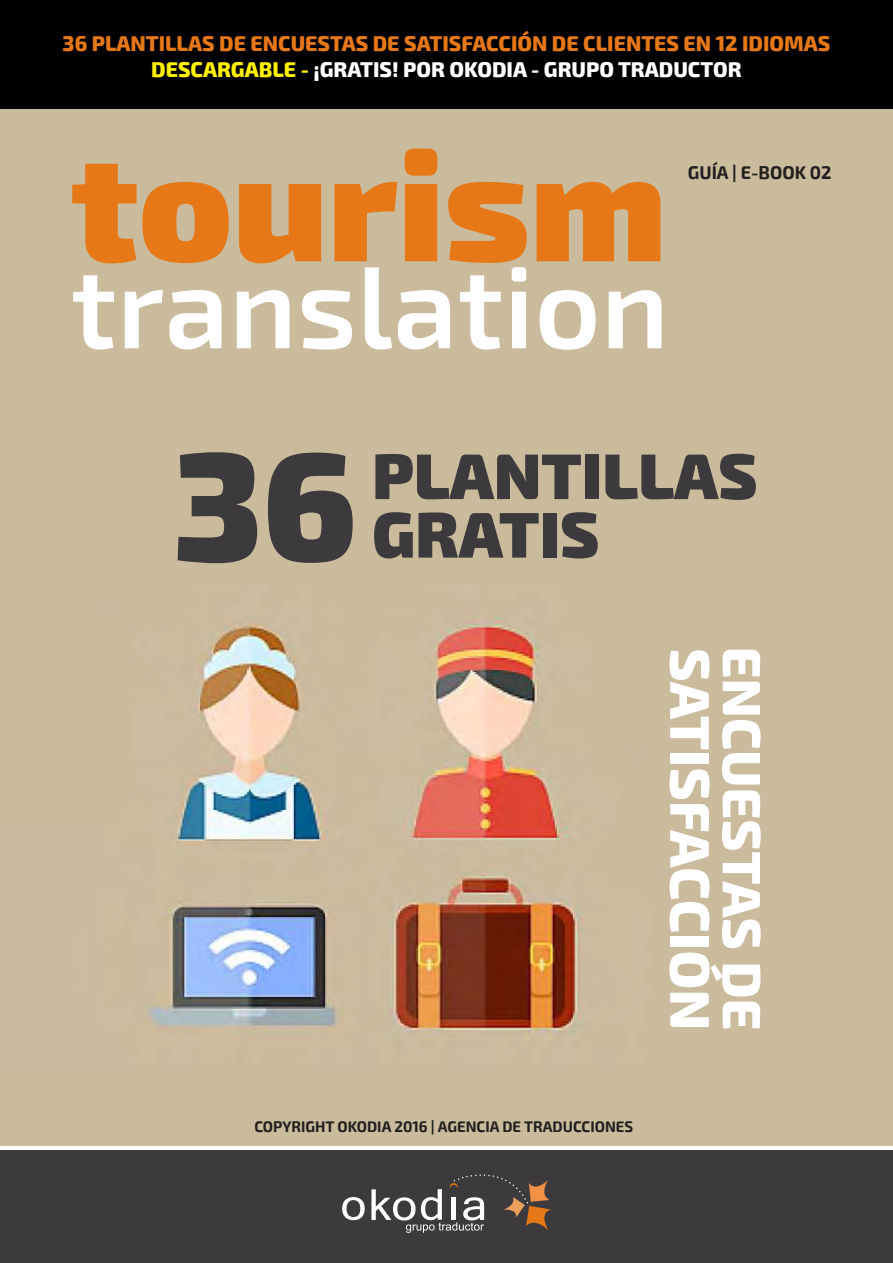
<style>
.page{position:relative;width:893px;height:1263px;background:#fff}
.page>*{position:absolute;margin:0;border:0;box-sizing:border-box;transform-origin:0 0}
.t1{font:900 154.5px "Exo 2";color:#e77817}
.t2{font:900 154.5px "Exo 2";color:#3c3a3d}
.t3{font:600 115.5px "Exo 2";color:#fff}
.t4{font:900 64.5px "Exo 2";color:#3c3a3d}
.t5{font:800 55.95px "Exo 2";color:#fff}
.t6{font:800 54px "Exo 2";color:#fff}
.t7{font:800 21px/25.2px "Exo 2";color:#e77817;text-align:center}
.t8{font:700 18px "Exo 2";color:#221f1f}
.t9{font:700 15px "Exo 2";color:#221f1f}
.s1{color:#fff100}
.s2{color:#fff}
</style>
<div class="page">
<img style="left:0;top:108px;width:893px;height:1037px">
<div style="left:0;top:1151px;width:893px;height:112px;background:#3c3a3d"></div>
<div style="left:0;top:0;width:893px;height:108px;background:#000"></div>
<svg style="left:342px;top:1197px;width:23px;height:23px"></svg>
<svg style="left:371px;top:1174px;width:180px;height:59px"></svg>
<p class="t7" style="left:63px;top:31px;width:769px">36 PLANTILLAS DE ENCUESTAS DE SATISFACCIÓN DE CLIENTES EN 12 IDIOMAS<br><span class="s1">DESCARGABLE -</span> <span class="s2">¡GRATIS! POR OKODIA - GRUPO TRADUCTOR</span></p>
<h1 class="t1" style="left:71px;top:118px;width:597px">tourism</h1>
<h2 class="t3" style="left:71px;top:241px;width:600px">translation</h2>
<p class="t8" style="left:688px;top:162px;width:145px">GUÍA | E-BOOK 02</p>
<h1 class="t2" style="left:173px;top:417px;width:185px">36</h1>
<h3 class="t4" style="left:372px;top:439px;width:387px">PLANTILLAS</h3>
<h3 class="t4" style="left:372px;top:498px;width:229px">GRATIS</h3>
<h3 class="t5" style="left:723px;top:648px;width:383px;rotate:90deg">SATISFACCIÓN</h3>
<h3 class="t6" style="left:774px;top:647px;width:385px;rotate:90deg">ENCUESTAS DE</h3>
<p class="t9" style="left:254px;top:1118px;width:380px">COPYRIGHT OKODIA 2016 | AGENCIA DE TRADUCCIONES</p>
</div>
